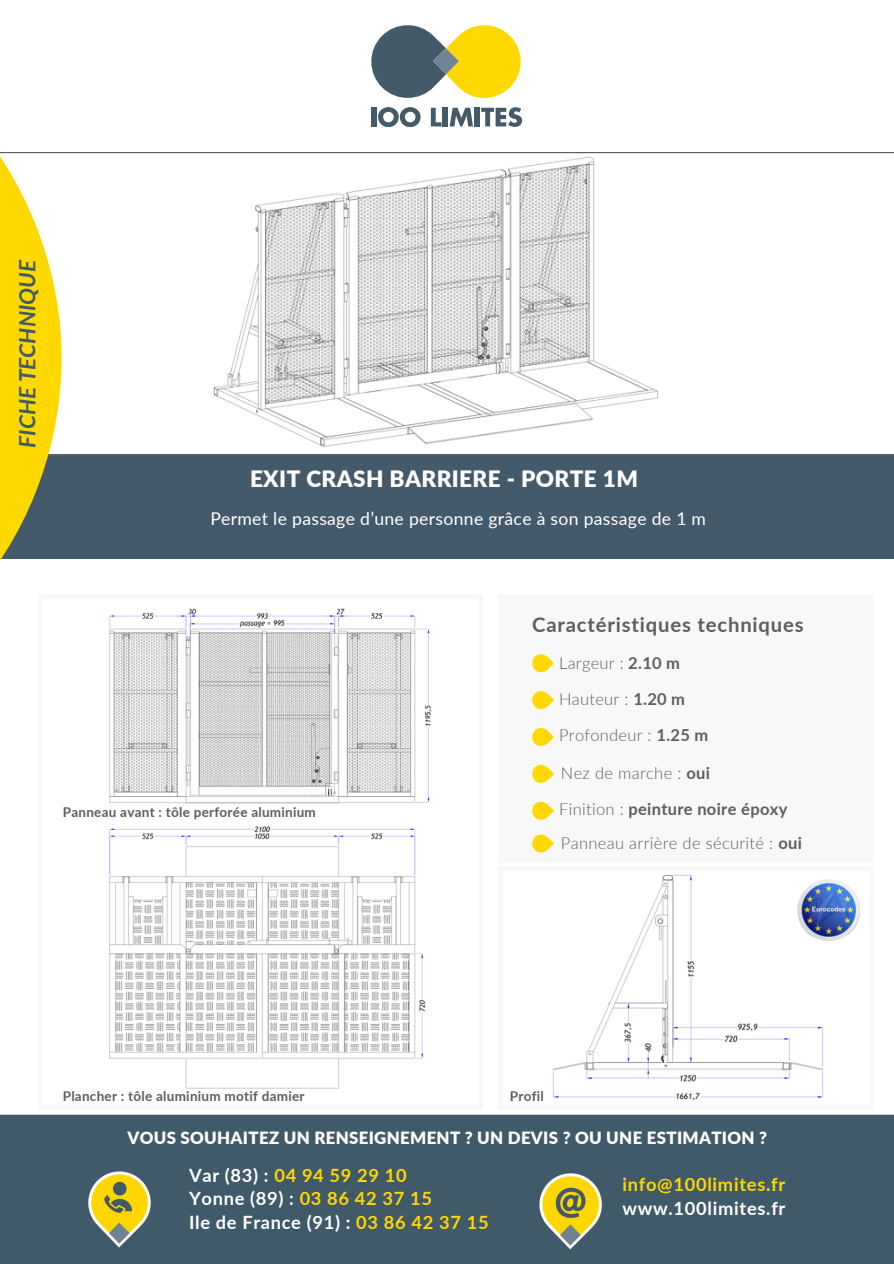
<style>
.page{position:relative;width:894px;height:1264px;background:#fff}
.page>*{position:absolute;margin:0;border:0;box-sizing:border-box;transform-origin:0 0}
.t1{font:900 22.5px "Lato";letter-spacing:.02em;color:#fff}
.t2{font:italic 700 22.5px "Lato";color:#435a69}
.t3{font:700 20.25px "Lato";letter-spacing:.04em;color:#5e5e60}
.t4{font:700 18.3px/23.7px "Lato";letter-spacing:.035em;color:#fff}
.t5{font:700 18.3px/23.7px "Lato";letter-spacing:.04em;color:#ffd700}
.t6{font:17.55px "Lato";letter-spacing:.02em;color:#fff}
.t7{font:900 16.8px "Lato";letter-spacing:.02em;color:#fff}
.t8{font:300 16.5px/36px "Lato";letter-spacing:.02em;color:#5e5e60}
.t9{font:700 16.5px "Lato";letter-spacing:.02em;color:#5e5e60}
.t10{font:700 13.5px "Lato";letter-spacing:.02em;color:#5e5e60}
.s1{font-weight:700}
.s2{font-weight:300}
.s3{color:#ffd700}
.s4{color:#fff}
</style>
<div class="page">
<div style="left:0;top:454px;width:893px;height:104px;background:#445a6a"></div>
<div style="left:0;top:1114px;width:893px;height:149px;background:#415a69"></div>
<div style="left:498px;top:594px;width:375px;height:268px;background:#f8f8f9"></div>
<div style="left:532px;top:654px;width:21px;height:18px;background:#ffd800;border-radius:9px"></div>
<div style="left:532px;top:691px;width:21px;height:18px;background:#ffd800;border-radius:9px"></div>
<svg style="left:532px;top:728px;width:21px;height:18px"></svg>
<svg style="left:532px;top:764px;width:21px;height:18px"></svg>
<svg style="left:532px;top:801px;width:21px;height:18px"></svg>
<svg style="left:62px;top:152px;width:831px;height:303px"></svg>
<svg style="left:0;top:152px;width:62px;height:409px"></svg>
<img style="left:210px;top:152px;width:455px;height:303px">
<img style="left:109px;top:608px;width:322px;height:481px">
<img style="left:553px;top:874px;width:271px;height:227px">
<svg style="left:532px;top:834px;width:21px;height:18px"></svg>
<div style="left:371px;top:108px;width:5px;height:18px;background:#435a69"></div>
<svg style="left:378px;top:107px;width:42px;height:20px"></svg>
<svg style="left:430px;top:108px;width:11px;height:18px"></svg>
<hr style="left:443px;top:108px;width:4px;height:18px;background:#435a69">
<svg style="left:449px;top:108px;width:24px;height:18px"></svg>
<div style="left:474px;top:108px;width:5px;height:18px;background:#435a69"></div>
<svg style="left:481px;top:107px;width:41px;height:20px"></svg>
<svg style="left:371px;top:25px;width:150px;height:73px"></svg>
<img style="left:796px;top:878px;width:64px;height:63px">
<p class="t2" style="left:13px;top:447px;width:189px;rotate:-90deg">FICHE TECHNIQUE</p>
<p class="t1" style="left:250px;top:465px;width:389px">EXIT CRASH BARRIERE - PORTE 1M</p>
<h1 class="t6" style="left:210px;top:508px;width:497px">Permet le passage d’une personne grâce à son passage de 1 m</h1>
<p class="t10" style="left:63px;top:804px;width:255px">Panneau avant : tôle perforée aluminium</p>
<p class="t3" style="left:532px;top:612px;width:273px">Caractéristiques techniques</p>
<h4 class="t8" style="left:559px;top:644px;width:151px">Largeur : <span class="s1">2.10 m<br></span>Hauteur : <span class="s1">1.20 m<br></span>Profondeur : <span class="s1">1.25 m</span></h4>
<p class="t8" style="left:560px;top:755px;width:151px">Nez de marche : <span class="s1">oui</span></p>
<p class="t9" style="left:559px;top:799px;width:230px"><span class="s2">Finition :</span> peinture noire époxy</p>
<h4 class="t8" style="left:560px;top:824px;width:242px">Panneau arrière de sécurité : <span class="s1">oui</span></h4>
<p class="t10" style="left:63px;top:1087px;width:243px">Plancher : tôle aluminium motif damier</p>
<p class="t10" style="left:509px;top:1087px;width:36px">Profil</p>
<h2 class="t7" style="left:127px;top:1126px;width:641px">VOUS SOUHAITEZ UN RENSEIGNEMENT ? UN DEVIS ? OU UNE ESTIMATION ?</h2>
<p class="t4" style="left:189px;top:1162px;width:301px">Var (83) : <span class="s3">04 94 59 29 10<br></span>Yonne (89) : <span class="s3">03 86 42 37 15<br></span>Ile de France (91) : <span class="s3">03 86 42 37 15</span></p>
<h1 class="t5" style="left:622px;top:1172px;width:164px">info@100limites.fr <span class="s4">www.100limites.fr</span></h1>
</div>
